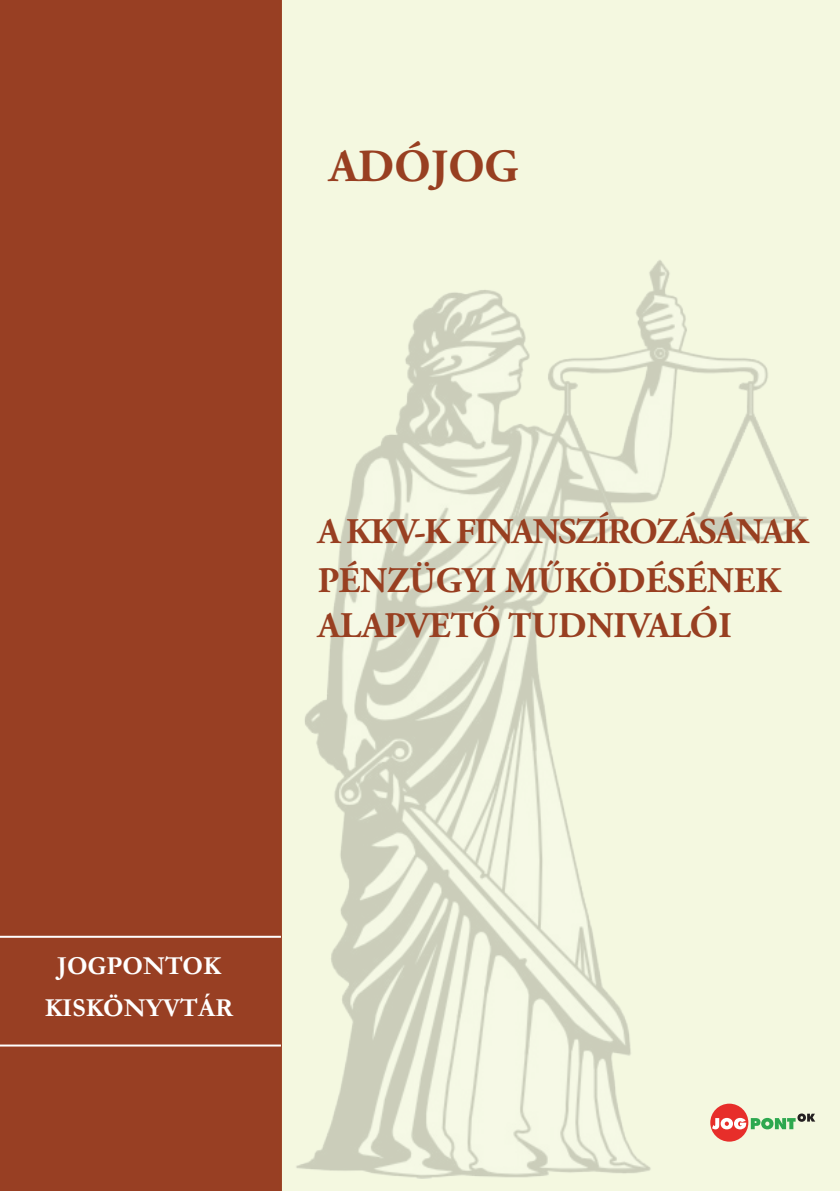
<style>
.page{position:relative;width:840px;height:1191px;background:#fff}
.page>*{position:absolute;margin:0;border:0;box-sizing:border-box;transform-origin:0 0}
.t1{font:700 46px "Adobe Garamond Pro";color:#983f21}
.t2{font:700 36px/49px "Adobe Garamond Pro";letter-spacing:-.04em;color:#983f21}
.t3{font:700 36px "Adobe Garamond Pro";color:#983f21}
.t4{font:700 26px/42.6px "Garamond";color:#fff;text-align:center}
</style>
<div class="page">
<div style="left:0;top:0;width:839px;height:1191px;background:#f4f8e0"></div>
<div style="left:0;top:0;width:282px;height:1191px;background:#983f23"></div>
<img style="left:187px;top:63px;width:629px;height:1115px">
<div style="left:710px;top:1103px;width:37px;height:38px;background:#e72e2a;border-radius:50%"></div>
<svg style="left:711px;top:1113px;width:103px;height:16px"></svg>
<hr style="left:0;top:935px;width:281px;height:2px;background:#fff">
<hr style="left:0;top:1044px;width:281px;height:2px;background:#fff">
<p class="t1" style="left:329px;top:139px;width:191px">ADÓJOG</p>
<p class="t2" style="left:317px;top:508px;width:492px">A KKV-K FINANSZÍROZÁSÁNAK<br>PÉNZÜGYI MŰKÖDÉSÉNEK</p>
<p class="t3" style="left:317px;top:605px;width:415px">ALAPVETŐ TUDNIVALÓI</p>
<p class="t4" style="left:45px;top:944px;width:190px">JOGPONTOK<br>KISKÖNYVTÁR</p>
</div>
